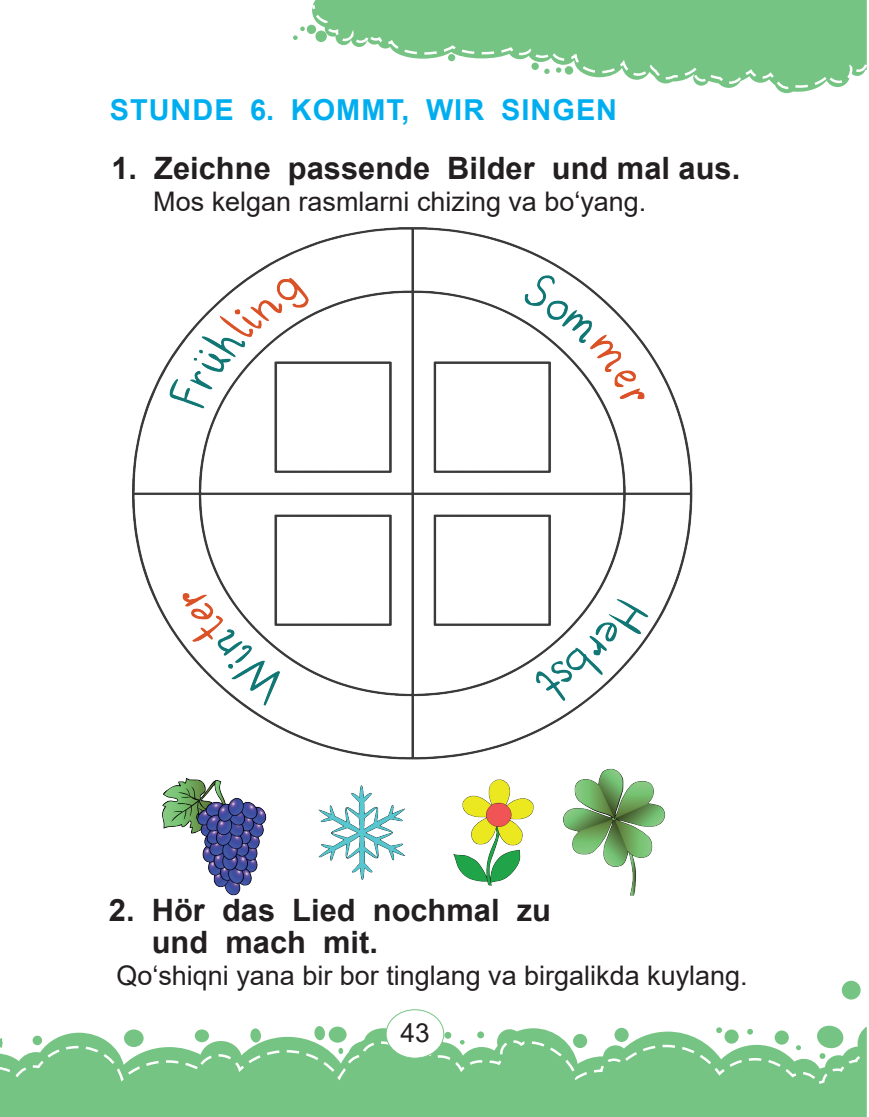
<style>
.page{position:relative;width:869px;height:1117px;background:#fff}
.page>*{position:absolute;margin:0;border:0;box-sizing:border-box;transform-origin:0 0}
.t1{font:700 30.8px/32.2px "Arial";color:#231f20}
.t2{font:700 28.88px "Arial";letter-spacing:.035em;color:#00aeef}
.t3{font:26.95px "Arial";color:#231f20}
.t4{font:26.25px "Arial";color:#231f20}
</style>
<div class="page">
<svg style="left:4px;top:980px;width:862px;height:136px"></svg>
<svg style="left:4px;top:1036px;width:863px;height:49px"></svg>
<div style="left:307px;top:25px;width:9px;height:9px;background:#76c484;border-radius:50%"></div>
<svg style="left:293px;top:26px;width:12px;height:14px"></svg>
<svg style="left:313px;top:0;width:553px;height:93px;fill:#76c484"></svg>
<svg style="left:311px;top:3px;width:556px;height:87px"></svg>
<div style="left:386px;top:1009px;width:57px;height:48px;background:#fff;border-radius:50%"></div>
<div style="left:385px;top:1008px;width:59px;height:50px;border:1px solid #76c484;border-radius:50%"></div>
<svg style="left:0;top:1038px;width:4px;height:78px"></svg>
<img style="left:132px;top:227px;width:561px;height:669px">
<p class="t2" style="left:110px;top:89px;width:508px">STUNDE 6. KOMMT, WIR SINGEN</p>
<p class="t1" style="left:111px;top:152px;width:630px">1. Zeichne passende Bilder und mal aus.</p>
<p class="t3" style="left:153px;top:183px;width:494px">Mos kelgan rasmlarni chizing va bo‘yang.</p>
<p class="t1" style="left:152px;top:893px;width:400px;text-indent:-43px">2. Hör das Lied nochmal zu und mach mit.</p>
<p class="t3" style="left:116px;top:956px;width:632px">Qo‘shiqni yana bir bor tinglang va birgalikda kuylang.</p>
<p class="t4" style="left:400px;top:1014px;width:31px">43</p>
</div>
